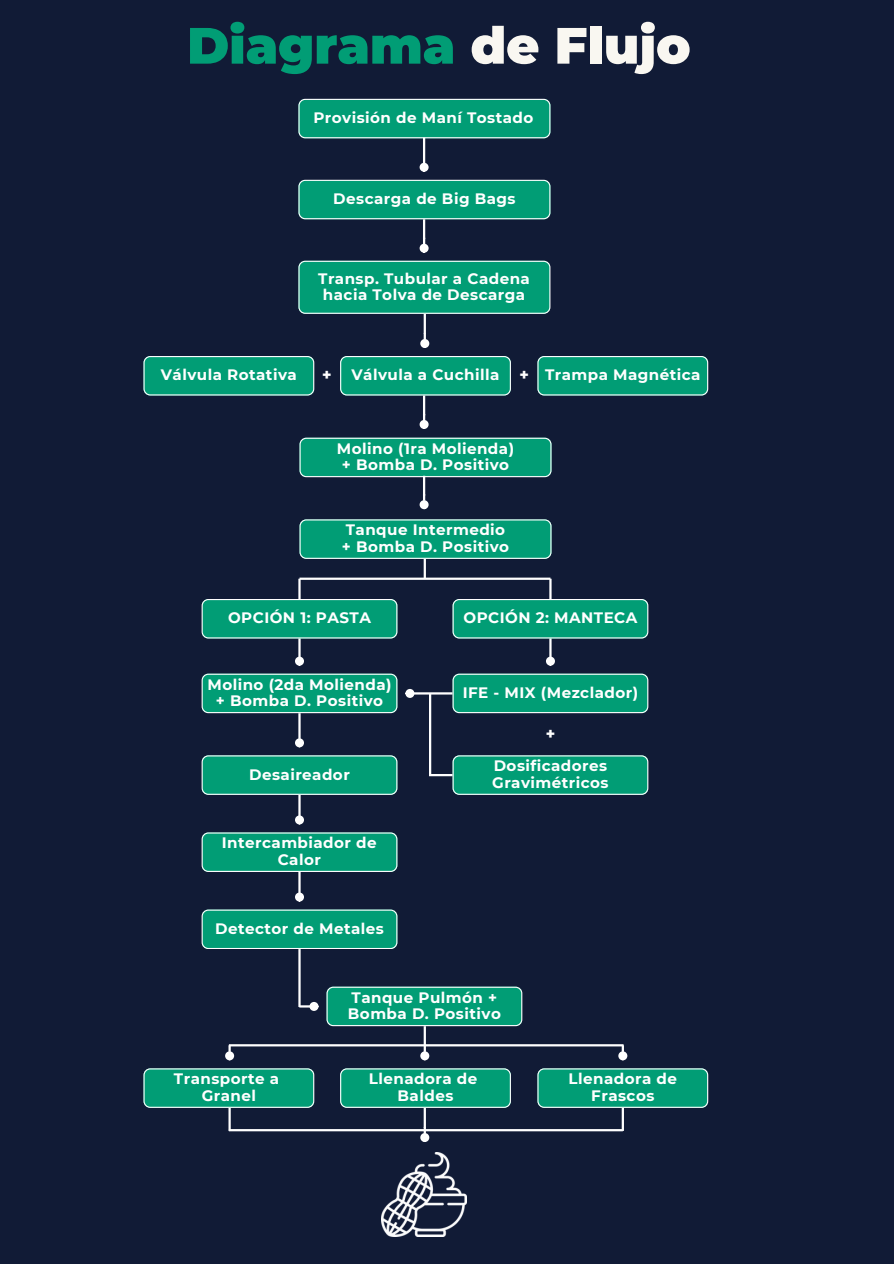
<style>
.page{position:relative;width:894px;height:1264px;background:#fff}
.page>*{position:absolute;margin:0;border:0;box-sizing:border-box;transform-origin:0 0}
.t1{font:900 51px "Montserrat";letter-spacing:-.005em;color:#019d75}
.t2{font:700 15.15px/16.4px "Montserrat";letter-spacing:.03em;color:#fff;text-align:center}
.t3{font:700 15.15px "Poppins";color:#fff}
.s1{color:#f9f7f1}
</style>
<div class="page">
<div style="left:0;top:0;width:893px;height:1263px;background:#111b36"></div>
<div style="left:298px;top:99px;width:252px;height:39px;background:#019d75"></div>
<div style="left:298px;top:180px;width:252px;height:39px;background:#019d75"></div>
<div style="left:298px;top:261px;width:252px;height:52px;background:#019d75"></div>
<svg style="left:340px;top:356px;width:171px;height:39px"></svg>
<svg style="left:537px;top:356px;width:171px;height:39px"></svg>
<svg style="left:201px;top:673px;width:196px;height:40px"></svg>
<svg style="left:201px;top:755px;width:196px;height:39px"></svg>
<div style="left:201px;top:832px;width:196px;height:40px;background:#fafdfc;border-radius:7px"></div>
<svg style="left:201px;top:832px;width:196px;height:39px"></svg>
<div style="left:201px;top:909px;width:196px;height:40px;background:#fff;border-radius:7px"></div>
<svg style="left:201px;top:909px;width:196px;height:39px"></svg>
<svg style="left:452px;top:673px;width:196px;height:40px"></svg>
<svg style="left:452px;top:755px;width:196px;height:39px"></svg>
<div style="left:299px;top:519px;width:252px;height:40px;background:#e4f3ef;border-radius:7px"></div>
<svg style="left:299px;top:519px;width:252px;height:39px"></svg>
<svg style="left:143px;top:356px;width:171px;height:39px"></svg>
<hr style="left:423px;top:138px;width:2px;height:25px;background:#fff">
<div style="left:420px;top:164px;width:7px;height:7px;background:#fff;border-radius:50%"></div>
<div style="left:419px;top:163px;width:9px;height:9px;border:2px solid #fff;border-radius:50%"></div>
<hr style="left:423px;top:219px;width:2px;height:20px;background:#fff">
<div style="left:420px;top:245px;width:7px;height:6px;background:#fff;border-radius:50%"></div>
<div style="left:419px;top:244px;width:9px;height:9px;border:2px solid #fff;border-radius:50%"></div>
<hr style="left:423px;top:395px;width:2px;height:20px;background:#fff">
<div style="left:420px;top:421px;width:7px;height:7px;background:#fff;border-radius:50%"></div>
<div style="left:419px;top:420px;width:9px;height:9px;border:2px solid #fff;border-radius:50%"></div>
<svg style="left:299px;top:437px;width:252px;height:64px"></svg>
<div style="left:420px;top:501px;width:7px;height:7px;background:#fff;border-radius:50%"></div>
<div style="left:419px;top:500px;width:9px;height:9px;border:2px solid #fff;border-radius:50%"></div>
<hr style="left:423px;top:314px;width:3px;height:20px;background:#fff">
<svg style="left:423px;top:333px;width:3px;height:6px"></svg>
<div style="left:421px;top:340px;width:7px;height:7px;background:#fff;border-radius:50%"></div>
<div style="left:420px;top:339px;width:9px;height:9px;border:2px solid #fff;border-radius:50%"></div>
<svg style="left:326px;top:986px;width:196px;height:40px"></svg>
<hr style="left:228px;top:1105px;width:3px;height:25px;background:#fff">
<hr style="left:621px;top:1105px;width:2px;height:25px;background:#fff">
<hr style="left:229px;top:1129px;width:393px;height:2px;background:#fff">
<hr style="left:423px;top:1107px;width:3px;height:20px;background:#fff">
<svg style="left:423px;top:1126px;width:3px;height:6px"></svg>
<div style="left:421px;top:1134px;width:7px;height:6px;background:#fff;border-radius:50%"></div>
<div style="left:420px;top:1132px;width:9px;height:9px;border:2px solid #fff;border-radius:50%"></div>
<svg style="left:340px;top:1068px;width:171px;height:39px"></svg>
<svg style="left:143px;top:1068px;width:171px;height:39px"></svg>
<svg style="left:537px;top:1068px;width:171px;height:39px"></svg>
<hr style="left:423px;top:1026px;width:3px;height:20px;background:#fff">
<svg style="left:423px;top:1046px;width:3px;height:5px"></svg>
<div style="left:421px;top:1052px;width:7px;height:7px;background:#fff;border-radius:50%"></div>
<div style="left:420px;top:1051px;width:9px;height:9px;border:2px solid #fff;border-radius:50%"></div>
<svg style="left:228px;top:1045px;width:3px;height:6px"></svg>
<div style="left:226px;top:1052px;width:7px;height:7px;background:#fff;border-radius:50%"></div>
<div style="left:225px;top:1051px;width:9px;height:9px;border:2px solid #fff;border-radius:50%"></div>
<div style="left:619px;top:1052px;width:7px;height:7px;background:#fff;border-radius:50%"></div>
<div style="left:618px;top:1051px;width:9px;height:9px;border:2px solid #fff;border-radius:50%"></div>
<hr style="left:229px;top:1044px;width:394px;height:2px;background:#fff">
<hr style="left:298px;top:949px;width:2px;height:57px;background:#fff">
<hr style="left:298px;top:713px;width:2px;height:26px;background:#fff">
<div style="left:296px;top:739px;width:7px;height:7px;background:#fff;border-radius:50%"></div>
<div style="left:295px;top:738px;width:9px;height:9px;border:2px solid #fff;border-radius:50%"></div>
<hr style="left:414px;top:692px;width:38px;height:2px;background:#fff">
<div style="left:406px;top:690px;width:7px;height:6px;background:#fff;border-radius:50%"></div>
<div style="left:405px;top:689px;width:9px;height:9px;border:2px solid #fff;border-radius:50%"></div>
<svg style="left:299px;top:1005px;width:10px;height:2px"></svg>
<div style="left:310px;top:1003px;width:7px;height:6px;background:#fff;border-radius:50%"></div>
<div style="left:309px;top:1001px;width:9px;height:9px;border:2px solid #fff;border-radius:50%"></div>
<hr style="left:298px;top:794px;width:2px;height:22px;background:#fff">
<div style="left:296px;top:816px;width:7px;height:7px;background:#fff;border-radius:50%"></div>
<div style="left:295px;top:815px;width:9px;height:9px;border:2px solid #fff;border-radius:50%"></div>
<hr style="left:298px;top:872px;width:2px;height:21px;background:#fff">
<div style="left:296px;top:893px;width:7px;height:7px;background:#fff;border-radius:50%"></div>
<div style="left:295px;top:892px;width:9px;height:9px;border:2px solid #fff;border-radius:50%"></div>
<hr style="left:423px;top:559px;width:3px;height:19px;background:#fff">
<hr style="left:299px;top:577px;width:251px;height:3px;background:#fff">
<hr style="left:298px;top:578px;width:2px;height:79px;background:#fff">
<div style="left:296px;top:657px;width:7px;height:7px;background:#fff;border-radius:50%"></div>
<div style="left:295px;top:656px;width:9px;height:9px;border:2px solid #fff;border-radius:50%"></div>
<svg style="left:201px;top:599px;width:196px;height:39px"></svg>
<hr style="left:549px;top:578px;width:2px;height:79px;background:#fff">
<div style="left:547px;top:657px;width:6px;height:7px;background:#fff;border-radius:50%"></div>
<div style="left:546px;top:656px;width:9px;height:9px;border:2px solid #fff;border-radius:50%"></div>
<svg style="left:452px;top:599px;width:196px;height:39px"></svg>
<img style="left:382px;top:1152px;width:84px;height:84px">
<hr style="left:429px;top:774px;width:23px;height:2px;background:#fff">
<hr style="left:429px;top:693px;width:2px;height:82px;background:#fff">
<p class="t1" style="left:187px;top:14px;width:505px">Diagrama <span class="s1">de Flujo</span></p>
<p class="t2" style="left:313px;top:109px;width:221px">Provisión de Maní Tostado</p>
<p class="t2" style="left:333px;top:190px;width:184px">Descarga de Big Bags</p>
<p class="t2" style="left:318px;top:270px;width:213px">Transp. Tubular a Cadena hacia Tolva de Descarga</p>
<p class="t2" style="left:351px;top:366px;width:149px">Válvula a Cuchilla</p>
<p class="t2" style="left:161px;top:366px;width:137px">Válvula Rotativa</p>
<p class="t2" style="left:545px;top:366px;width:157px">Trampa Magnética</p>
<h1 class="t3" style="left:322px;top:364px;width:11px">+</h1>
<p class="t3" style="left:519px;top:364px;width:11px">+</p>
<p class="t2" style="left:337px;top:440px;width:179px">Molino (1ra Molienda)</p>
<p class="t2" style="left:342px;top:456px;width:169px">+ Bomba D. Positivo</p>
<h2 class="t2" style="left:346px;top:521px;width:161px">Tanque Intermedio</h2>
<h2 class="t2" style="left:342px;top:538px;width:169px">+ Bomba D. Positivo</h2>
<p class="t2" style="left:228px;top:609px;width:144px">OPCIÓN 1: PASTA</p>
<p class="t2" style="left:463px;top:609px;width:175px">OPCIÓN 2: MANTECA</p>
<p class="t2" style="left:207px;top:676px;width:185px">Molino (2da Molienda) + Bomba D. Positivo</p>
<p class="t2" style="left:249px;top:766px;width:102px">Desaireador</p>
<p class="t2" style="left:222px;top:834px;width:156px">Intercambiador de<br>Calor</p>
<p class="t2" style="left:215px;top:920px;width:170px">Detector de Metales</p>
<p class="t2" style="left:462px;top:684px;width:177px">IFE - MIX (Mezclador)</p>
<p class="t3" style="left:545px;top:722px;width:11px">+</p>
<p class="t2" style="left:492px;top:757px;width:118px;text-align:left">Dosificadores<br>Gravimétricos</p>
<p class="t2" style="left:174px;top:1070px;width:107px">Transporte a</p>
<p class="t2" style="left:202px;top:1087px;width:56px">Granel</p>
<p class="t2" style="left:348px;top:989px;width:154px;text-align:left">Tanque Pulmón +<br>Bomba D. Positivo</p>
<p class="t2" style="left:369px;top:1070px;width:110px">Llenadora de</p>
<p class="t2" style="left:397px;top:1087px;width:57px">Baldes</p>
<p class="t2" style="left:568px;top:1070px;width:110px">Llenadora de<br>Frascos</p>
</div>
